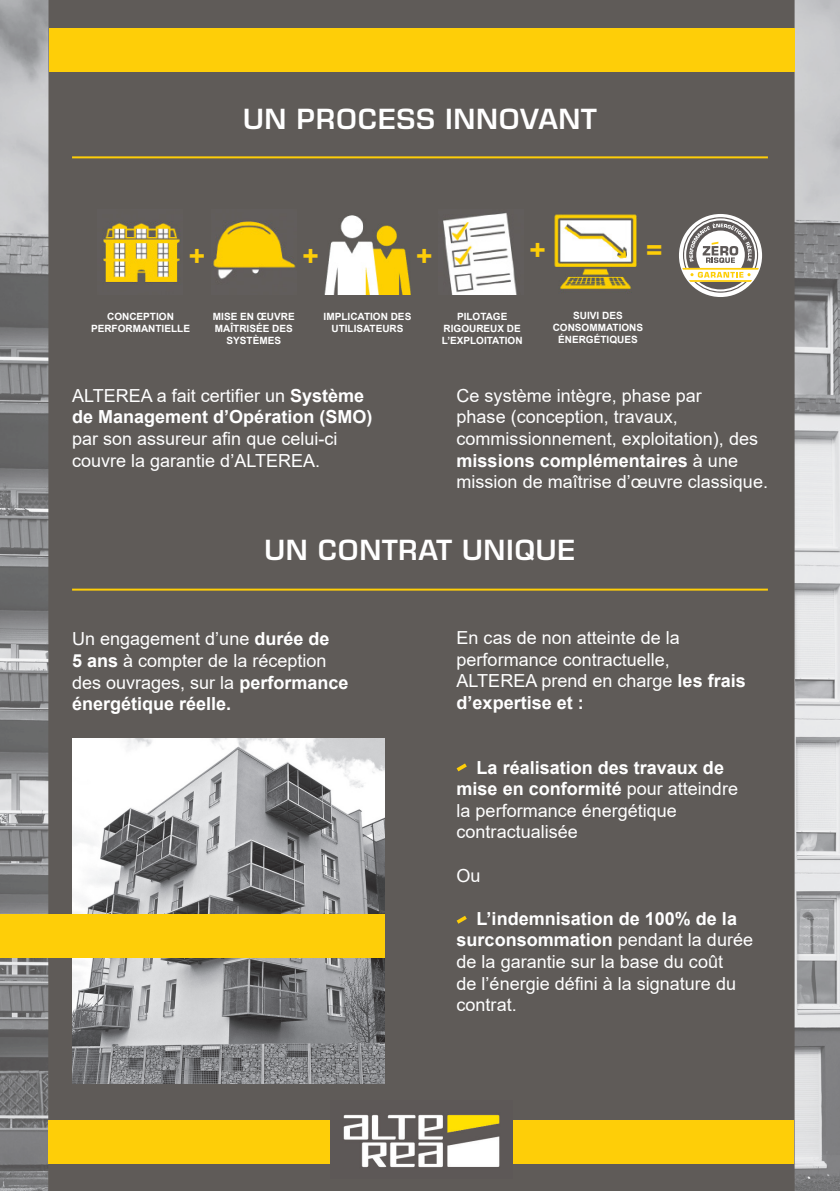
<style>
.page{position:relative;width:840px;height:1191px;background:#fff}
.page>*{position:absolute;margin:0;border:0;box-sizing:border-box;transform-origin:0 0}
.TITRE{font:600 28px "Eurostile LT Pro";color:#fff}
.t1{font:700 28px "Arial";color:#fece08}
.Style_de_paragraphe{font:18px/21.6px "Arial";color:#fff}
.Style_de_paragraphe-2{font:700 18px "Arial";color:#fff}
.t2{font:700 10px/12px "Arial";color:#fff;text-align:center}
.s1{font-weight:700}
</style>
<div class="page">
<img style="left:0;top:0;width:839px;height:1191px">
<div style="left:48px;top:0;width:746px;height:1191px;background:#5f5b58"></div>
<div style="left:49px;top:1119px;width:744px;height:44px;background:#fece08"></div>
<div style="left:49px;top:28px;width:745px;height:44px;background:#fece08"></div>
<hr style="left:72px;top:156px;width:695px;height:2px;background:#fece08">
<hr style="left:72px;top:588px;width:695px;height:2px;background:#fece08">
<img style="left:72px;top:738px;width:312px;height:345px">
<img style="left:325px;top:215px;width:85px;height:79px">
<img style="left:554px;top:214px;width:84px;height:76px">
<img style="left:102px;top:221px;width:78px;height:62px">
<img style="left:213px;top:220px;width:83px;height:59px">
<img style="left:443px;top:212px;width:74px;height:82px">
<img style="left:330px;top:1114px;width:182px;height:54px">
<div style="left:0;top:914px;width:384px;height:44px;background:#fece08"></div>
<svg style="left:456px;top:763px;width:10px;height:8px"></svg>
<svg style="left:456px;top:916px;width:10px;height:7px"></svg>
<svg style="left:678px;top:214px;width:83px;height:83px"></svg>
<svg style="left:682px;top:217px;width:76px;height:76px"></svg>
<p class="TITRE" style="left:243px;top:101px;width:355px">UN PROCESS INNOVANT</p>
<p class="t1" style="left:189px;top:236px;width:18px">+</p>
<p class="t1" style="left:302px;top:236px;width:18px">+</p>
<p class="t1" style="left:416px;top:236px;width:18px">+</p>
<p class="t1" style="left:529px;top:231px;width:18px">+</p>
<p class="t1" style="left:645px;top:231px;width:18px">=</p>
<p class="t2" style="left:107px;top:310px;width:68px">CONCEPTION</p>
<p class="t2" style="left:91px;top:322px;width:100px">PERFORMANTIELLE</p>
<p class="t2" style="left:213px;top:310px;width:83px">MISE EN ŒUVRE<br>MAÎTRISÉE DES<br>SYSTÈMES</p>
<p class="t2" style="left:323px;top:310px;width:89px">IMPLICATION DES<br>UTILISATEURS</p>
<p class="t2" style="left:457px;top:310px;width:52px">PILOTAGE</p>
<p class="t2" style="left:443px;top:322px;width:79px">RIGOUREUX DE</p>
<p class="t2" style="left:441px;top:334px;width:82px">L’EXPLOITATION</p>
<p class="t2" style="left:552px;top:310px;width:92px">SUIVI DES<br>CONSOMMATIONS<br>ÉNERGÉTIQUES</p>
<p class="Style_de_paragraphe" style="left:72px;top:384px;width:302px">ALTEREA a fait certifier un <span class="s1">Système de Management d’Opération (SMO) </span>par son assureur afin que celui-ci couvre la garantie d’ALTEREA.</p>
<p class="Style_de_paragraphe" style="left:456px;top:384px;width:313px">Ce système intègre, phase par<br>phase (conception, travaux, commissionnement, exploitation), des <span class="s1">missions complémentaires</span> à une mission de maîtrise d’œuvre classique.</p>
<p class="TITRE" style="left:264px;top:533px;width:313px">UN CONTRAT UNIQUE</p>
<p class="Style_de_paragraphe" style="left:72px;top:628px;width:278px">Un engagement d’une <span class="s1">durée de<br>5 ans</span> à compter de la réception des ouvrages, sur la <span class="s1">performance énergétique réelle.</span></p>
<p class="Style_de_paragraphe" style="left:456px;top:626px;width:225px">En cas de non atteinte de la performance contractuelle,</p>
<p class="Style_de_paragraphe" style="left:456px;top:670px;width:290px">ALTEREA prend en charge <span class="s1">les frais</span></p>
<p class="Style_de_paragraphe-2" style="left:456px;top:689px;width:129px">d’expertise et :</p>
<p class="Style_de_paragraphe" style="left:456px;top:756px;width:283px;text-indent:20px"><span class="s1">La réalisation des travaux de mise en conformité</span> pour atteindre la performance énergétique contractualisée</p>
<p class="Style_de_paragraphe" style="left:456px;top:864px;width:26px">Ou</p>
<p class="Style_de_paragraphe" style="left:456px;top:907px;width:298px;text-indent:20px"><span class="s1">L’indemnisation de 100% de la surconsommation</span> pendant la durée de la garantie sur la base du coût<br>de l’énergie défini à la signature du contrat.</p>
</div>
